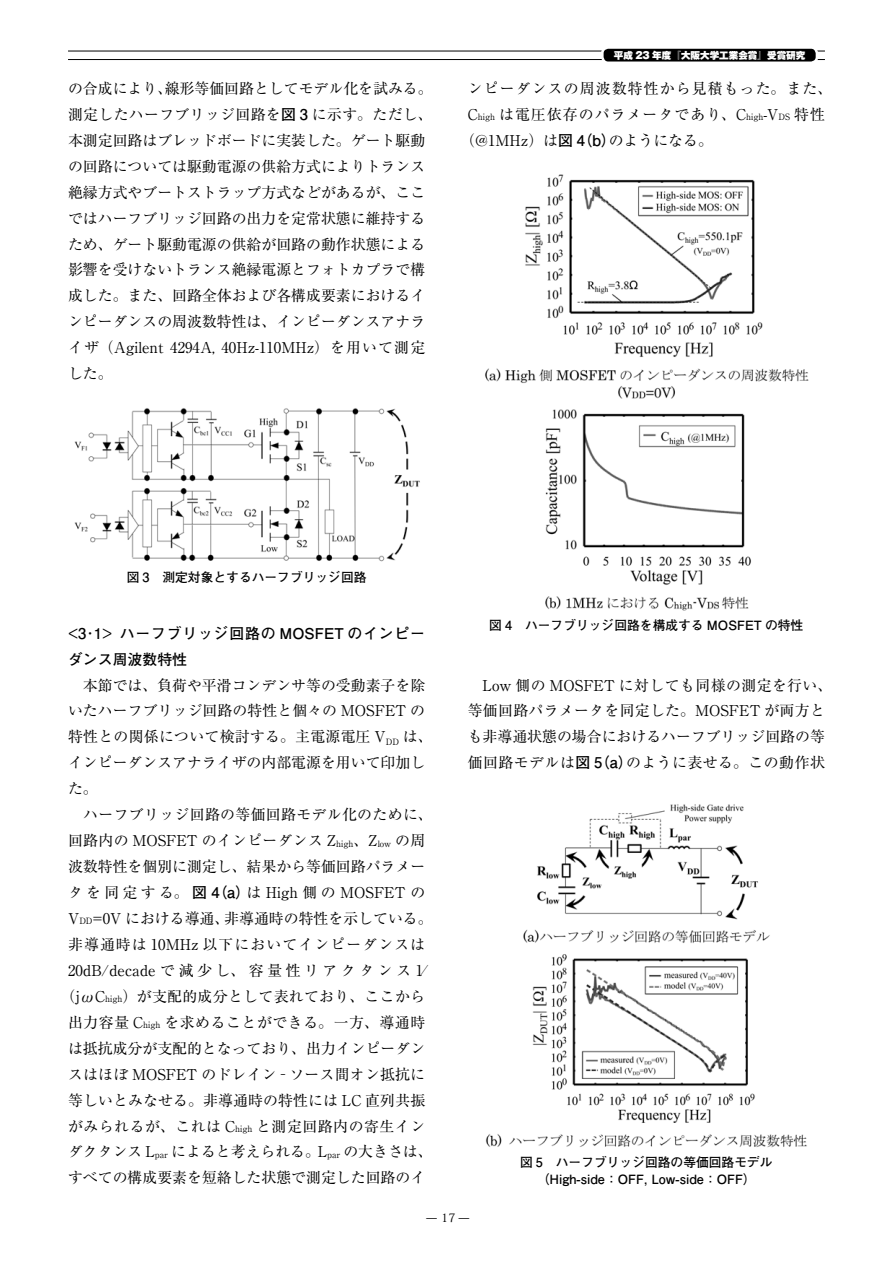
<style>
.page{position:relative;width:893px;height:1263px;background:#fff}
.page>*{position:absolute;margin:0;border:0;box-sizing:border-box;transform-origin:0 0}
.t1{font:14.85px/26px "Ryumin Pr 5";color:#000}
.t2{font:14.85px/26px "Ryumin Pr 5";letter-spacing:.02em;color:#000}
.t3{font:14.85px "Ryumin Pr 5";letter-spacing:.075em;color:#000}
.t4{font:700 14.85px/26px "Futo Go B101 Pr 5";letter-spacing:.05em;color:#000}
.t5{font:14.85px "Ryumin Pr 5";letter-spacing:.07em;color:#000}
.t6{font:14.85px "Ryumin Pr 5";letter-spacing:.24em;color:#000}
.t7{font:14.85px "Ryumin Pr 5";letter-spacing:.04em;color:#000}
.t8{font:14.85px "Ryumin Pr 5";letter-spacing:.035em;color:#000}
.t9{font:14.85px "Ryumin Pr 5";letter-spacing:.025em;color:#000}
.t10{font:700 12.75px/17px "Futo Go B101 Pr 5";color:#000;text-align:center}
.t11{font:11.7px "Lucida Grande";color:#000}
.t12{font:900 9.6px "Gothic MB101 Pro";color:#fff}
.s1{font-family:"Futo Go B101 Pr 5";font-weight:700}
.s2{font-size:8.7px}
.s3{font-family:"Koz Min Pro"}
</style>
<div class="page">
<hr style="left:68px;top:51px;width:757px;height:1px;background:#000">
<hr style="left:68px;top:59px;width:757px;height:1px;background:#000">
<div style="left:602px;top:47px;width:215px;height:16px;background:#000;border-radius:6px"></div>
<div style="left:601px;top:46px;width:217px;height:18px;border:3px solid #fff;border-radius:6px"></div>
<img style="left:74px;top:408px;width:346px;height:154px">
<img style="left:485px;top:174px;width:324px;height:437px">
<img style="left:485px;top:804px;width:322px;height:344px">
<p class="t12" style="left:614px;top:47px;width:193px">平成 23 年度『大阪大学工業会賞』受賞研究</p>
<p class="t1" style="left:68px;top:74px;width:366px">の合成により、線形等価回路としてモデル化を試みる。測定したハーフブリッジ回路を<span class="s1">図 3</span> に示す。ただし、本測定回路はブレッドボードに実装した。ゲート駆動の回路については駆動電源の供給方式によりトランス絶縁方式やブートストラップ方式などがあるが、ここではハーフブリッジ回路の出力を定常状態に維持するため、ゲート駆動電源の供給が回路の動作状態による影響を受けないトランス絶縁電源とフォトカプラで構成した。また、回路全体および各構成要素におけるインピーダンスの周波数特性は、インピーダンスアナライザ（Agilent 4294A, 40Hz-110MHz）を用いて測定した。</p>
<p class="t3" style="left:468px;top:77px;width:366px">ンピーダンスの周波数特性から見積もった。また、</p>
<p class="t5" style="left:468px;top:103px;width:359px">C<span class="s2">high</span> は電圧依存のパラメータであり、C<span class="s2">high</span>-V<span class="s2">DS</span> 特性</p>
<p class="t1" style="left:460px;top:126px;width:254px">（@1MHz）は<span class="s1">図 4（b）</span>のようになる。</p>
<p class="t10" style="left:127px;top:568px;width:241px">図 3　測定対象とするハーフブリッジ回路</p>
<p class="t4" style="left:68px;top:619px;width:359px">&lt;3･1&gt; ハーフブリッジ回路の MOSFET のインピーダンス周波数特性</p>
<p class="t1" style="left:68px;top:671px;width:359px">　本節では、負荷や平滑コンデンサ等の受動素子を除</p>
<p class="t1" style="left:68px;top:697px;width:359px">いたハーフブリッジ回路の特性と個々の MOSFET の</p>
<p class="t2" style="left:68px;top:723px;width:366px">特性との関係について検討する。主電源電圧 V<sub>DD</sub> は、</p>
<p class="t1" style="left:68px;top:749px;width:359px">インピーダンスアナライザの内部電源を用いて印加し</p>
<p class="t1" style="left:68px;top:775px;width:31px">た。</p>
<p class="t9" style="left:68px;top:803px;width:366px">　ハーフブリッジ回路の等価回路モデル化のために、</p>
<p class="t2" style="left:68px;top:827px;width:359px">回路内の MOSFET のインピーダンス Z<span class="s2">high</span>、Z<span class="s2">low</span> の周</p>
<p class="t1" style="left:68px;top:852px;width:359px">波数特性を個別に測定し、結果から等価回路パラメー</p>
<p class="t1" style="left:68px;top:878px;width:359px">タを同定する。<span class="s1">図 4（a）</span>は High 側の MOSFET の</p>
<p class="t1" style="left:68px;top:904px;width:366px">V<span class="s2">DD</span>=0V における導通、非導通時の特性を示している。</p>
<p class="t3" style="left:68px;top:933px;width:359px">非導通時は 10MHz 以下においてインピーダンスは</p>
<p class="t6" style="left:68px;top:959px;width:359px">20dB/decadeで減少し、容量性リアクタンス1⁄</p>
<p class="t2" style="left:61px;top:982px;width:366px">（jωC<span class="s2">high</span>）が支配的成分として表れており、ここから</p>
<p class="t7" style="left:68px;top:1010px;width:359px">出力容量 C<span class="s2">high</span> を求めることができる。一方、導通時</p>
<p class="t1" style="left:68px;top:1034px;width:359px">は抵抗成分が支配的となっており、出力インピーダン</p>
<p class="t1" style="left:68px;top:1060px;width:359px">スはほぼ MOSFET のドレイン - ソース間オン抵抗に</p>
<p class="t1" style="left:68px;top:1086px;width:359px">等しいとみなせる。非導通時の特性には LC 直列共振</p>
<p class="t8" style="left:68px;top:1114px;width:359px">がみられるが、これは C<span class="s2">high</span> と測定回路内の寄生イン</p>
<p class="t1" style="left:68px;top:1138px;width:366px">ダクタンス L<span class="s2">par</span> によると考えられる。L<span class="s2">par</span> の大きさは、</p>
<p class="t1" style="left:68px;top:1164px;width:359px">すべての構成要素を短絡した状態で測定した回路のイ</p>
<p class="t10" style="left:489px;top:615px;width:316px">図 4　ハーフブリッジ回路を構成する MOSFET の特性</p>
<p class="t2" style="left:468px;top:671px;width:366px">　Low 側の MOSFET に対しても同様の測定を行い、等価回路パラメータを同定した。MOSFET が両方とも非導通状態の場合におけるハーフブリッジ回路の等価回路モデルは<span class="s1">図 5（a）</span>のように表せる。この動作状</p>
<p class="t10" style="left:520px;top:1152px;width:254px">図 5　ハーフブリッジ回路の等価回路モデル（High-side：OFF, Low-side：OFF）</p>
<p class="t11" style="left:426px;top:1211px;width:45px">― <span class="s3">17</span>―</p>
</div>
